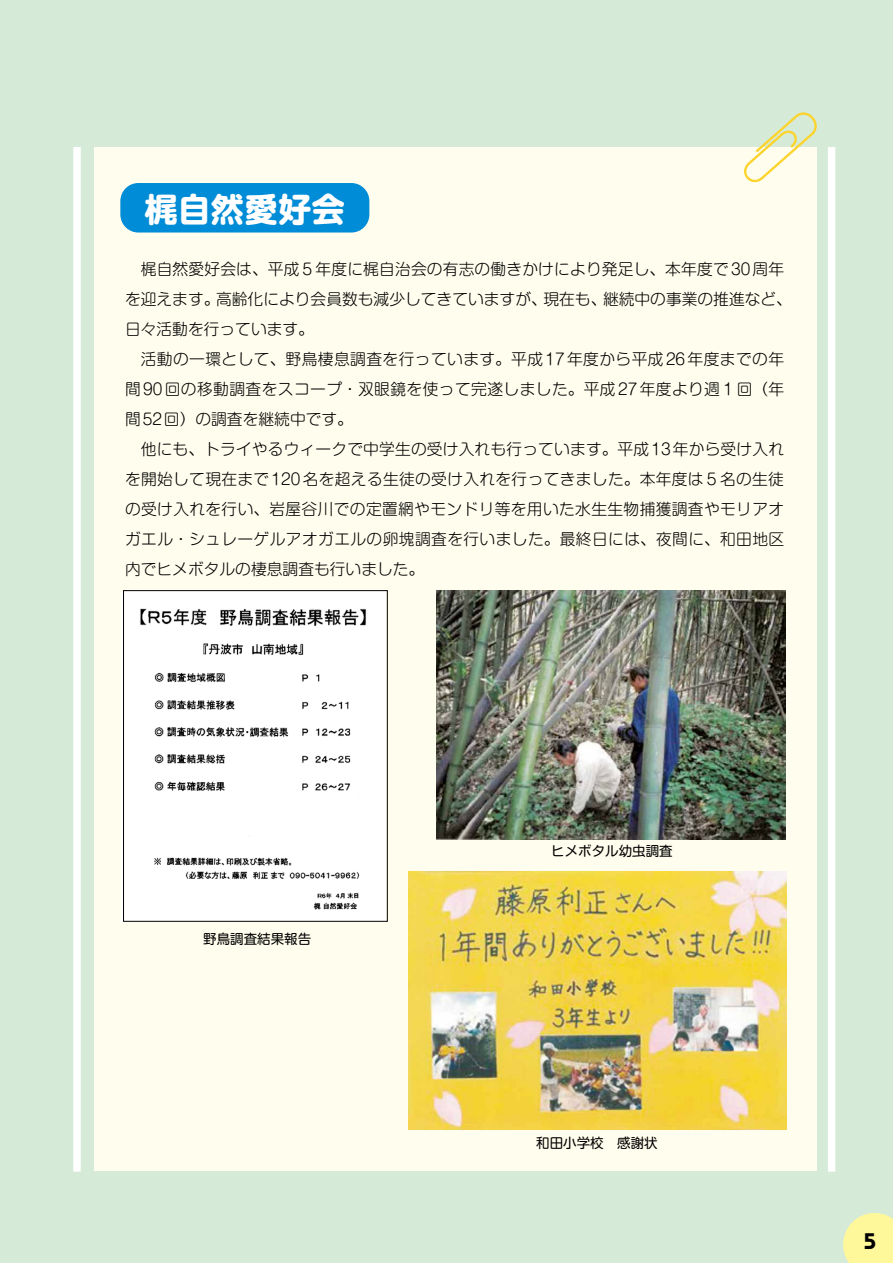
<style>
.page{position:relative;width:893px;height:1263px;background:#d5ead7}
.page>*{position:absolute;margin:0;border:0;box-sizing:border-box;transform-origin:0 0}
.t1{font:700 33px "Shin M Go Pro";letter-spacing:.015em;color:#fff}
.t2{font:600 22.5px "Bauhaus";color:#000}
.t3{font:300 15.75px/30px "Shin M Go Pro";letter-spacing:.02em;color:#000}
.t4{font:13.5px "Shin M Go Pro";color:#000}
</style>
<div class="page">
<div style="left:94px;top:147px;width:722px;height:1023px;background:#fffeee"></div>
<div style="left:73px;top:147px;width:8px;height:1024px;background:#fff"></div>
<div style="left:828px;top:147px;width:7px;height:1024px;background:#fff"></div>
<svg style="left:843px;top:1213px;width:50px;height:50px;background:#faf6a1"></svg>
<svg style="left:744px;top:112px;width:73px;height:72px"></svg>
<img style="left:437px;top:591px;width:349px;height:248px">
<img style="left:121px;top:591px;width:265px;height:330px">
<div style="left:123px;top:590px;width:265px;height:332px;border:1px solid #000"></div>
<img style="left:408px;top:872px;width:378px;height:257px">
<div style="left:120px;top:183px;width:249px;height:49px;background:#008cd6;border-radius:18px"></div>
<h1 class="t1" style="left:145px;top:183px;width:202px">梶自然愛好会</h1>
<p class="t3" style="left:125px;top:252px;width:668px">　梶自然愛好会は、平成５年度に梶自治会の有志の働きかけにより発足し、本年度で30周年を迎えます。高齢化により会員数も減少してきていますが、現在も、継続中の事業の推進など、日々活動を行っています。<br>　活動の一環として、野鳥棲息調査を行っています。平成17年度から平成26年度までの年間90回の移動調査をスコープ・双眼鏡を使って完遂しました。平成27年度より週１回（年間52回）の調査を継続中です。<br>　他にも、トライやるウィークで中学生の受け入れも行っています。平成13年から受け入れを開始して現在まで120名を超える生徒の受け入れを行ってきました。本年度は５名の生徒の受け入れを行い、岩屋谷川での定置網やモンドリ等を用いた水生生物捕獲調査やモリアオガエル・シュレーゲルアオガエルの卵塊調査を行いました。最終日には、夜間に、和田地区内でヒメボタルの棲息調査も行いました。</p>
<p class="t4" style="left:203px;top:928px;width:109px">野鳥調査結果報告</p>
<p class="t4" style="left:551px;top:840px;width:123px">ヒメボタル幼虫調査</p>
<p class="t4" style="left:536px;top:1132px;width:123px">和田小学校　感謝状</p>
<h2 class="t2" style="left:864px;top:1227px;width:14px">5</h2>
</div>
